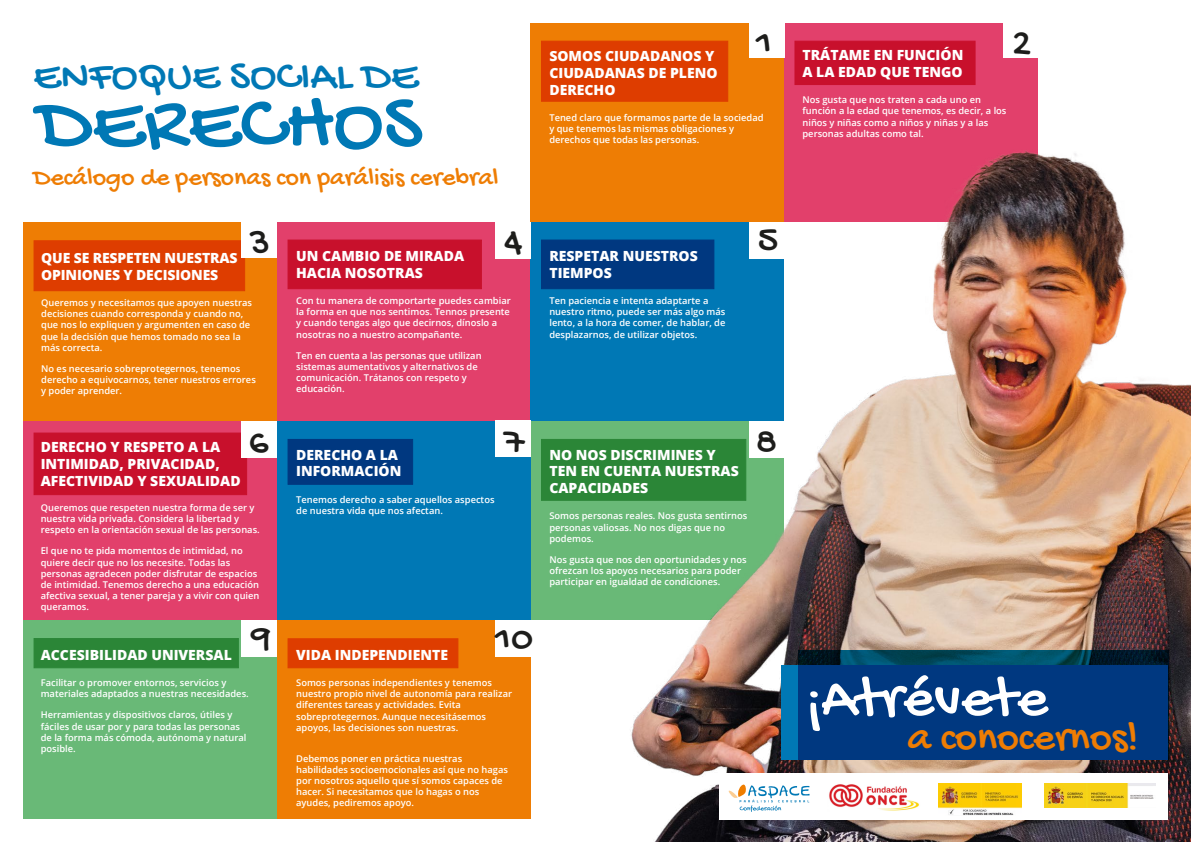
<style>
.page{position:relative;width:1191px;height:842px;background:#fff}
.page>*{position:absolute;margin:0;border:0;box-sizing:border-box;transform-origin:0 0}
.t1{font:83.6px "Gochi Hand";color:#0078b5}
.t2{font:60.5px "Gochi Hand";color:#fff}
.t3{font:43.6px "Gochi Hand";color:#0078b5}
.t4{font:42.2px "Gochi Hand";color:#ee7d04}
.t5{font:39px "Gochi Hand";color:#1d1d1b}
.t6{font:26px "Gochi Hand";color:#ee7d04}
.t7{font:800 14px/16.8px "Open Sans";color:#fff}
.t8{font:600 9.3px/11.2px "Open Sans";color:#fff}
</style>
<div class="page">
<div style="left:23px;top:421px;width:254px;height:199px;background:#e2406b"></div>
<div style="left:277px;top:222px;width:254px;height:199px;background:#e2406b"></div>
<div style="left:530px;top:222px;width:254px;height:199px;background:#0078b5"></div>
<div style="left:530px;top:23px;width:254px;height:199px;background:#ee7d04"></div>
<div style="left:784px;top:23px;width:253px;height:199px;background:#e2406b"></div>
<div style="left:530px;top:421px;width:254px;height:199px;background:#69b977"></div>
<div style="left:23px;top:620px;width:254px;height:199px;background:#69b977"></div>
<div style="left:277px;top:421px;width:253px;height:199px;background:#0078b5"></div>
<div style="left:23px;top:222px;width:254px;height:199px;background:#ee7d04"></div>
<div style="left:277px;top:620px;width:253px;height:199px;background:#ee7d04"></div>
<div style="left:495px;top:222px;width:35px;height:36px;background:#fff"></div>
<div style="left:495px;top:421px;width:35px;height:36px;background:#fff"></div>
<div style="left:242px;top:620px;width:35px;height:36px;background:#fff"></div>
<div style="left:495px;top:620px;width:36px;height:36px;background:#fff"></div>
<div style="left:749px;top:22px;width:35px;height:36px;background:#fff"></div>
<div style="left:1003px;top:22px;width:35px;height:36px;background:#fff"></div>
<div style="left:541px;top:41px;width:187px;height:61px;background:#de3d00;border:1px solid #ee7d04"></div>
<div style="left:287px;top:638px;width:171px;height:30px;background:#de3d00;border:1px solid #ee7d04"></div>
<div style="left:34px;top:240px;width:211px;height:51px;background:#de3d00;border:1px solid #ee7d04"></div>
<div style="left:794px;top:41px;width:181px;height:44px;background:#c8102c"></div>
<div style="left:287px;top:240px;width:195px;height:49px;background:#c8102c"></div>
<div style="left:34px;top:433px;width:213px;height:62px;background:#c8102c"></div>
<div style="left:541px;top:240px;width:173px;height:49px;background:#003880"></div>
<div style="left:541px;top:439px;width:205px;height:62px;background:#2b8637"></div>
<div style="left:34px;top:638px;width:205px;height:30px;background:#2b8637"></div>
<div style="left:287px;top:439px;width:126px;height:46px;background:#003880"></div>
<div style="left:242px;top:421px;width:35px;height:36px;background:#fff"></div>
<div style="left:242px;top:222px;width:35px;height:36px;background:#fff"></div>
<img style="left:606px;top:112px;width:585px;height:730px">
<div style="left:719px;top:773px;width:448px;height:47px;background:#fff"></div>
<img style="left:1045px;top:783px;width:110px;height:24px">
<img style="left:829px;top:784px;width:90px;height:27px">
<img style="left:938px;top:783px;width:83px;height:32px">
<svg style="left:728px;top:784px;width:81px;height:28px"></svg>
<div style="left:781px;top:665px;width:387px;height:94px;background:#0078b5"></div>
<svg style="left:798px;top:650px;width:370px;height:109px;background:#003879"></svg>
<h3 class="t3" style="left:34px;top:53px;width:386px">ENFOQUE SOCIAL DE</h3>
<h1 class="t1" style="left:38px;top:80px;width:386px">DERECHOS</h1>
<h3 class="t6" style="left:33px;top:164px;width:467px">Decálogo de personas con parálisis cerebral</h3>
<h3 class="t5" style="left:756px;top:22px;width:17px">1</h3>
<h3 class="t5" style="left:1012px;top:23px;width:21px">2</h3>
<h3 class="t7" style="left:802px;top:46px;width:162px">TRÁTAME EN FUNCIÓN<br>A LA EDAD QUE TENGO</h3>
<p class="t8" style="left:802px;top:94px;width:205px">Nos gusta que nos traten a cada uno en función a la edad que tenemos, es decir, a los niños y niñas como a niños y niñas y a las personas adultas como tal.</p>
<h3 class="t7" style="left:549px;top:47px;width:170px">SOMOS CIUDADANOS Y<br>CIUDADANAS DE PLENO<br>DERECHO</h3>
<p class="t8" style="left:549px;top:112px;width:216px">Tened claro que formamos parte de la sociedad y que tenemos las mismas obligaciones y derechos que todas las personas.</p>
<h3 class="t5" style="left:250px;top:222px;width:22px">3</h3>
<h3 class="t7" style="left:41px;top:249px;width:198px">QUE SE RESPETEN NUESTRAS<br>OPINIONES Y DECISIONES</h3>
<p class="t8" style="left:41px;top:297px;width:212px">Queremos y necesitamos que apoyen nuestras decisiones cuando corresponda y cuando no, que nos lo expliquen y argumenten en caso de que la decisión que hemos tomado no sea la más correcta.</p>
<p class="t8" style="left:41px;top:363px;width:216px">No es necesario sobreprotegernos, tenemos derecho a equivocarnos, tener nuestros errores y poder aprender.</p>
<h3 class="t5" style="left:249px;top:421px;width:21px">6</h3>
<h3 class="t7" style="left:41px;top:438px;width:201px">DERECHO Y RESPETO A LA<br>INTIMIDAD, PRIVACIDAD,<br>AFECTIVIDAD Y SEXUALIDAD</h3>
<p class="t8" style="left:41px;top:502px;width:220px">Queremos que respeten nuestra forma de ser y nuestra vida privada. Considera la libertad y respeto en la orientación sexual de las personas.</p>
<p class="t8" style="left:41px;top:545px;width:220px">El que no te pida momentos de intimidad, no quiere decir que no los necesite. Todas las personas agradecen poder disfrutar de espacios de intimidad. Tenemos derecho a una educación afectiva sexual, a tener pareja y a vivir con quien queramos.</p>
<h3 class="t5" style="left:504px;top:222px;width:20px">4</h3>
<h3 class="t5" style="left:758px;top:219px;width:22px">5</h3>
<h3 class="t7" style="left:296px;top:247px;width:169px">UN CAMBIO DE MIRADA<br>HACIA NOSOTRAS</h3>
<p class="t8" style="left:296px;top:295px;width:216px">Con tu manera de comportarte puedes cambiar la forma en que nos sentimos. Tennos presente y cuando tengas algo que decirnos, dínoslo a nosotras no a nuestro acompañante.</p>
<p class="t8" style="left:296px;top:350px;width:187px">Ten en cuenta a las personas que utilizan sistemas aumentativos y alternativos de comunicación. Trátanos con respeto y educación.</p>
<h3 class="t7" style="left:549px;top:247px;width:150px">RESPETAR NUESTROS<br>TIEMPOS</h3>
<p class="t8" style="left:549px;top:295px;width:178px">Ten paciencia e intenta adaptarte a nuestro ritmo, puede ser más algo más lento, a la hora de comer, de hablar, de desplazarnos, de utilizar objetos.</p>
<h3 class="t7" style="left:296px;top:445px;width:107px">DERECHO A LA<br>INFORMACIÓN</h3>
<p class="t8" style="left:296px;top:493px;width:200px">Tenemos derecho a saber aquellos aspectos de nuestra vida que nos afectan.</p>
<h3 class="t5" style="left:504px;top:420px;width:22px">7</h3>
<h3 class="t5" style="left:756px;top:420px;width:23px">8</h3>
<h3 class="t7" style="left:549px;top:445px;width:191px">NO NOS DISCRIMINES Y<br>TEN EN CUENTA NUESTRAS<br>CAPACIDADES</h3>
<p class="t8" style="left:549px;top:510px;width:199px">Somos personas reales. Nos gusta sentirnos personas valiosas. No nos digas que no podemos.</p>
<p class="t8" style="left:549px;top:554px;width:199px">Nos gusta que nos den oportunidades y nos ofrezcan los apoyos necesarios para poder participar en igualdad de condiciones.</p>
<h3 class="t5" style="left:251px;top:617px;width:21px">9</h3>
<h3 class="t5" style="left:495px;top:618px;width:39px">10</h3>
<h3 class="t7" style="left:41px;top:646px;width:193px">ACCESIBILIDAD UNIVERSAL</h3>
<p class="t8" style="left:41px;top:677px;width:210px">Facilitar o promover entornos, servicios y materiales adaptados a nuestras necesidades.</p>
<p class="t8" style="left:41px;top:709px;width:207px">Herramientas y dispositivos claros, útiles y fáciles de usar por y para todas las personas de la forma más cómoda, autónoma y natural posible.</p>
<h3 class="t7" style="left:296px;top:646px;width:153px">VIDA INDEPENDIENTE</h3>
<p class="t8" style="left:296px;top:677px;width:217px">Somos personas independientes y tenemos nuestro propio nivel de autonomía para realizar diferentes tareas y actividades. Evita sobreprotegernos. Aunque necesitásemos apoyos, las decisiones son nuestras.</p>
<p class="t8" style="left:296px;top:752px;width:213px">Debemos poner en práctica nuestras habilidades socioemocionales así que no hagas por nosotros aquello que sí somos capaces de hacer. Si necesitamos que lo hagas o nos ayudes, pediremos apoyo.</p>
<h2 class="t2" style="left:805px;top:667px;width:244px">¡Atrévete</h2>
<h3 class="t4" style="left:907px;top:715px;width:232px">a conocernos!</h3>
</div>
